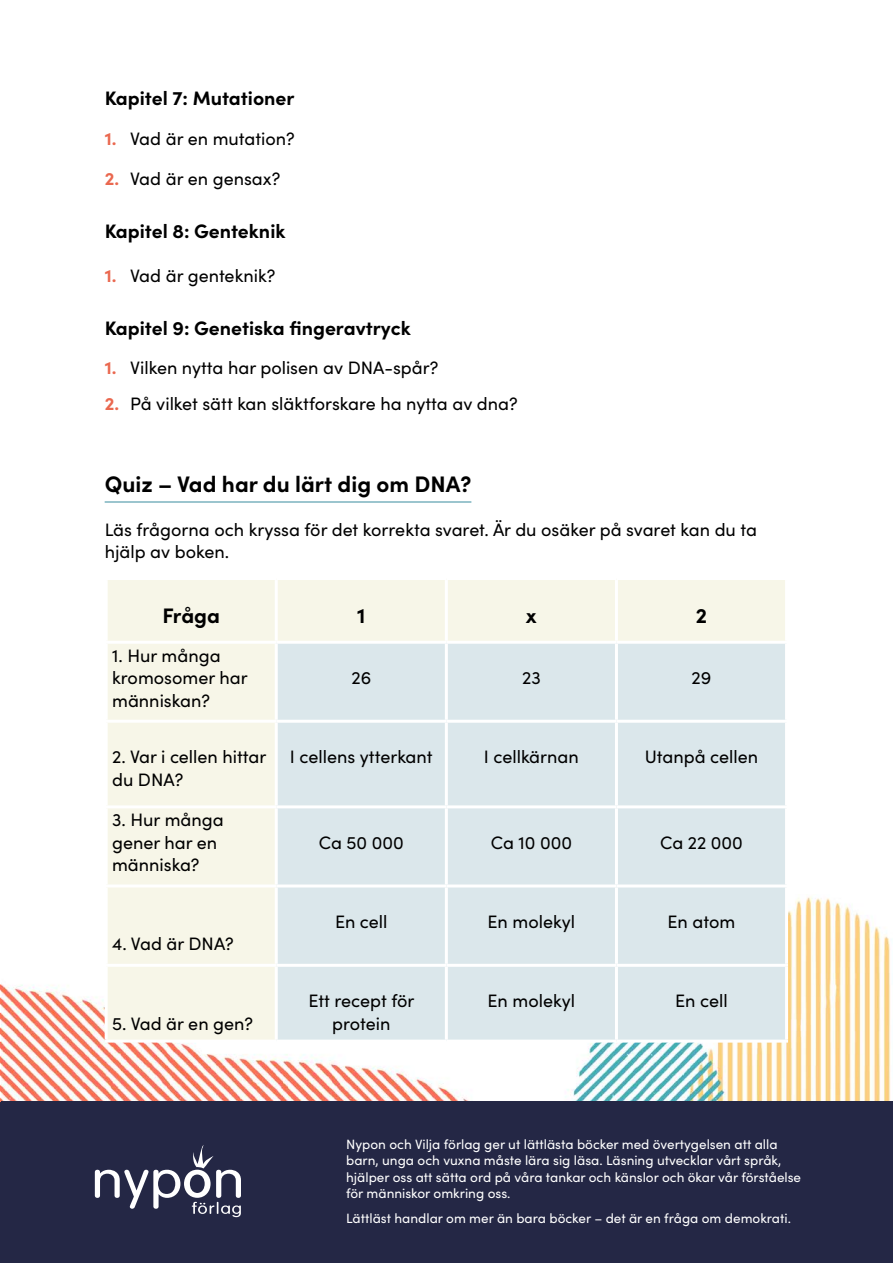
<style>
.page{position:relative;width:893px;height:1263px;background:#fff}
.page>*{position:absolute;margin:0;border:0;box-sizing:border-box;transform-origin:0 0}
.t1{font:700 22.5px "Sofia Pro";color:#000}
.t2{font:700 21px "Sofia Pro";letter-spacing:-.005em;color:#000}
.t3{font:700 19.5px "Sofia Pro";color:#000}
.t4{font:18px/22.5px "Sofia Pro";color:#000}
.t5{font:13.5px/16.5px "Sofia Pro";color:#fff}
.s1{font-weight:700;color:#ea684f}
</style>
<div class="page">
<img style="left:0;top:897px;width:891px;height:204px">
<div style="left:0;top:1101px;width:893px;height:162px;background:#242745"></div>
<hr style="left:105px;top:501px;width:366px;height:2px;background:#7bb3be">
<div style="left:108px;top:580px;width:677px;height:459px;background:#f7f6e8"></div>
<div style="left:278px;top:644px;width:507px;height:395px;background:#dbe7eb"></div>
<hr style="left:275px;top:580px;width:3px;height:61px;background:#fff">
<hr style="left:445px;top:580px;width:3px;height:61px;background:#fff">
<hr style="left:615px;top:580px;width:3px;height:61px;background:#fff">
<hr style="left:105px;top:641px;width:171px;height:3px;background:#fff">
<hr style="left:276px;top:641px;width:170px;height:3px;background:#fff">
<hr style="left:275px;top:644px;width:3px;height:76px;background:#fff">
<hr style="left:446px;top:641px;width:170px;height:3px;background:#fff">
<hr style="left:445px;top:644px;width:3px;height:76px;background:#fff">
<hr style="left:616px;top:641px;width:172px;height:3px;background:#fff">
<hr style="left:615px;top:644px;width:3px;height:76px;background:#fff">
<hr style="left:105px;top:720px;width:171px;height:3px;background:#fff">
<hr style="left:276px;top:720px;width:170px;height:3px;background:#fff">
<hr style="left:275px;top:723px;width:3px;height:82px;background:#fff">
<hr style="left:446px;top:720px;width:170px;height:3px;background:#fff">
<hr style="left:445px;top:723px;width:3px;height:82px;background:#fff">
<hr style="left:616px;top:720px;width:172px;height:3px;background:#fff">
<hr style="left:615px;top:723px;width:3px;height:82px;background:#fff">
<hr style="left:105px;top:805px;width:171px;height:3px;background:#fff">
<hr style="left:276px;top:805px;width:170px;height:3px;background:#fff">
<hr style="left:275px;top:808px;width:3px;height:76px;background:#fff">
<hr style="left:446px;top:805px;width:170px;height:3px;background:#fff">
<hr style="left:445px;top:808px;width:3px;height:76px;background:#fff">
<hr style="left:616px;top:805px;width:172px;height:3px;background:#fff">
<hr style="left:615px;top:808px;width:3px;height:76px;background:#fff">
<hr style="left:105px;top:884px;width:171px;height:3px;background:#fff">
<hr style="left:105px;top:887px;width:3px;height:77px;background:#fff">
<hr style="left:276px;top:884px;width:170px;height:3px;background:#fff">
<hr style="left:275px;top:887px;width:3px;height:77px;background:#fff">
<hr style="left:446px;top:884px;width:170px;height:3px;background:#fff">
<hr style="left:445px;top:887px;width:3px;height:77px;background:#fff">
<hr style="left:616px;top:884px;width:172px;height:3px;background:#fff">
<hr style="left:615px;top:887px;width:3px;height:77px;background:#fff">
<hr style="left:785px;top:887px;width:3px;height:77px;background:#fff">
<hr style="left:105px;top:964px;width:171px;height:3px;background:#fff">
<hr style="left:105px;top:967px;width:3px;height:72px;background:#fff">
<hr style="left:276px;top:964px;width:170px;height:3px;background:#fff">
<hr style="left:275px;top:967px;width:3px;height:72px;background:#fff">
<hr style="left:446px;top:964px;width:170px;height:3px;background:#fff">
<hr style="left:445px;top:967px;width:3px;height:72px;background:#fff">
<hr style="left:616px;top:964px;width:172px;height:3px;background:#fff">
<hr style="left:615px;top:967px;width:3px;height:72px;background:#fff">
<hr style="left:785px;top:967px;width:3px;height:72px;background:#fff">
<hr style="left:105px;top:1039px;width:171px;height:3px;background:#fff">
<hr style="left:276px;top:1039px;width:170px;height:3px;background:#fff">
<hr style="left:446px;top:1039px;width:170px;height:3px;background:#fff">
<hr style="left:616px;top:1039px;width:172px;height:3px;background:#fff">
<svg style="left:95px;top:1145px;width:146px;height:72px"></svg>
<p class="t3" style="left:105px;top:83px;width:191px">Kapitel 7: Mutationer</p>
<p class="t4" style="left:105px;top:126px;width:192px"><span class="s1">1.</span> Vad är en mutation?</p>
<p class="t4" style="left:105px;top:166px;width:177px"><span class="s1">2.</span> Vad är en gensax?</p>
<p class="t3" style="left:105px;top:216px;width:182px">Kapitel 8: Genteknik</p>
<p class="t4" style="left:105px;top:263px;width:172px"><span class="s1">1.</span> Vad är genteknik?</p>
<p class="t3" style="left:105px;top:313px;width:308px">Kapitel 9: Genetiska fingeravtryck</p>
<p class="t4" style="left:105px;top:356px;width:335px"><span class="s1">1.</span> Vilken nytta har polisen av DNA-spår?</p>
<p class="t4" style="left:105px;top:391px;width:415px"><span class="s1">2.</span> På vilket sätt kan släktforskare ha nytta av dna?</p>
<p class="t1" style="left:105px;top:467px;width:368px">Quiz – Vad har du lärt dig om DNA?</p>
<p class="t4" style="left:105px;top:517px;width:654px">Läs frågorna och kryssa för det korrekta svaret. Är du osäker på svaret kan du ta hjälp av boken.</p>
<p class="t2" style="left:162px;top:599px;width:59px">Fråga</p>
<p class="t2" style="left:357px;top:599px;width:10px">1</p>
<p class="t2" style="left:526px;top:599px;width:12px">x</p>
<p class="t2" style="left:696px;top:599px;width:13px">2</p>
<p class="t4" style="left:112px;top:643px;width:137px">1. Hur många kromosomer har människan?</p>
<p class="t4" style="left:351px;top:666px;width:21px">26</p>
<p class="t4" style="left:522px;top:666px;width:20px">23</p>
<p class="t4" style="left:691px;top:666px;width:21px">29</p>
<p class="t4" style="left:112px;top:744px;width:156px">2. Var i cellen hittar du DNA?</p>
<p class="t4" style="left:290px;top:744px;width:144px">I cellens ytterkant</p>
<p class="t4" style="left:484px;top:744px;width:96px">I cellkärnan</p>
<p class="t4" style="left:645px;top:744px;width:115px">Utanpå cellen</p>
<p class="t4" style="left:112px;top:808px;width:113px">3. Hur många gener har en människa?</p>
<p class="t4" style="left:319px;top:830px;width:86px">Ca 50 000</p>
<p class="t4" style="left:491px;top:830px;width:83px">Ca 10 000</p>
<p class="t4" style="left:660px;top:830px;width:84px">Ca 22 000</p>
<p class="t4" style="left:112px;top:932px;width:123px">4. Vad är DNA?</p>
<p class="t4" style="left:112px;top:1011px;width:142px">5. Vad är en gen?</p>
<p class="t4" style="left:335px;top:909px;width:54px">En cell</p>
<p class="t4" style="left:488px;top:909px;width:89px">En molekyl</p>
<p class="t4" style="left:668px;top:909px;width:69px">En atom</p>
<p class="t4" style="left:308px;top:989px;width:107px;text-align:center">Ett recept för protein</p>
<p class="t4" style="left:488px;top:989px;width:89px">En molekyl</p>
<p class="t4" style="left:675px;top:989px;width:54px">En cell</p>
<p class="t5" style="left:346px;top:1135px;width:456px">Nypon och Vilja förlag ger ut lättlästa böcker med övertygelsen att alla barn, unga och vuxna måste lära sig läsa. Läsning utvecklar vårt språk, hjälper oss att sätta ord på våra tankar och känslor och ökar vår förståelse för människor omkring oss.</p>
<p class="t5" style="left:346px;top:1210px;width:446px">Lättläst handlar om mer än bara böcker – det är en fråga om demokrati.</p>
</div>
